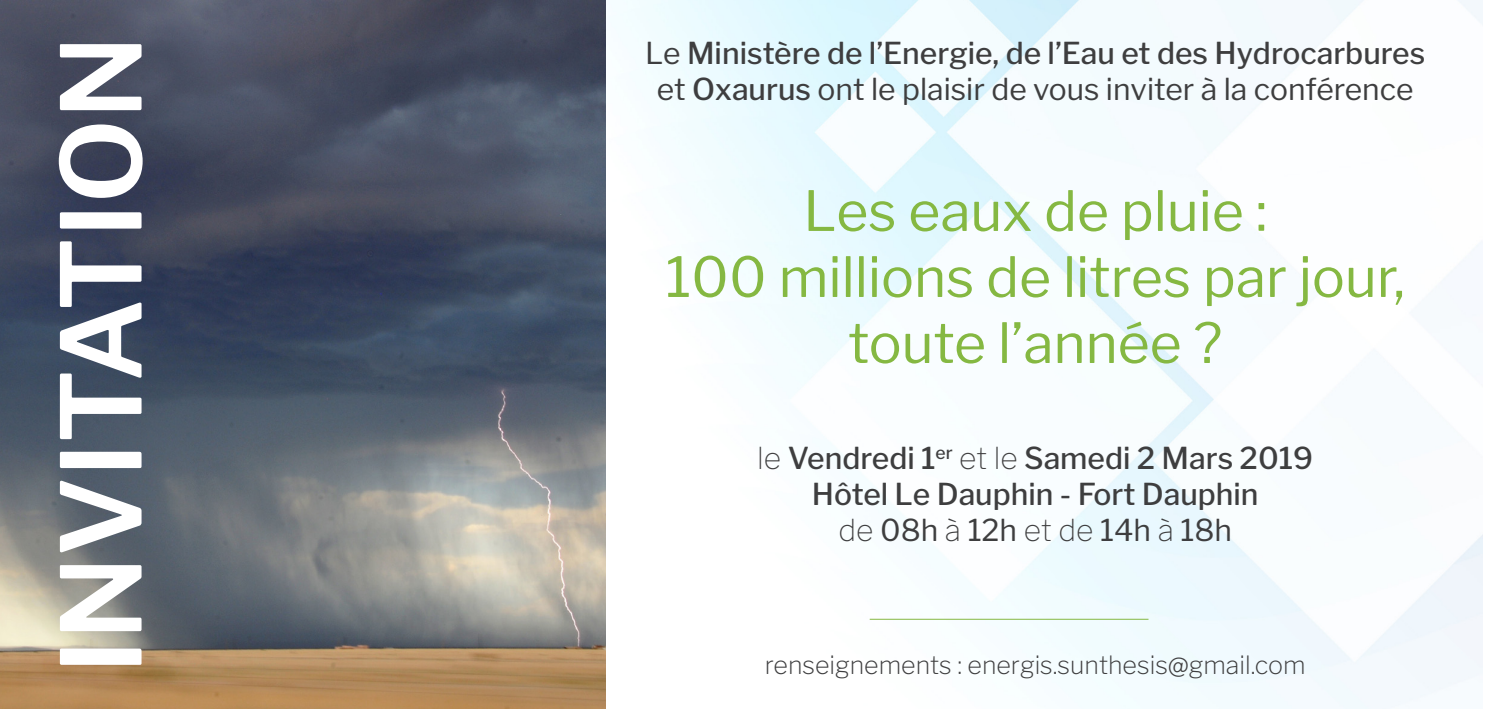
<style>
.page{position:relative;width:1489px;height:709px;background:#fff}
.page>*{position:absolute;margin:0;border:0;box-sizing:border-box;transform-origin:0 0}
.t1{font:600 110px "Libre Franklin";color:#fff}
.t2{font:55px/66px "Libre Franklin";color:#85b842;text-align:center}
.t3{font:500 30px/36px "Libre Franklin";color:#3e3e3f;text-align:center}
.t4{font:30px "Libre Franklin";color:#3e3e3f}
.t5{font:200 25px "Libre Franklin";color:#3e3e3f}
.s1{font-weight:400}
.s2{font-weight:500}
.s3{font-weight:100}
</style>
<div class="page">
<img style="left:605px;top:0;width:876px;height:709px">
<img style="left:0;top:0;width:605px;height:709px">
<hr style="left:869px;top:619px;width:279px;height:1px;background:#85b842">
<p class="t1" style="left:35px;top:673px;width:639px;rotate:-90deg">INVITATION</p>
<p class="t3" style="left:645px;top:35px;width:781px"><span class="s1">Le</span> Ministère de l’Energie, de l’Eau et des Hydrocarbures</p>
<p class="t4" style="left:656px;top:71px;width:758px">et <span class="s2">Oxaurus</span> ont le plaisir de vous inviter à la conférence</p>
<p class="t2" style="left:803px;top:178px;width:465px">Les eaux de pluie :</p>
<p class="t2" style="left:665px;top:244px;width:741px">100 millions de litres par jour, toute l’année ?</p>
<p class="t3" style="left:757px;top:440px;width:557px"><span class="s3">le</span> Vendredi 1<sup>er</sup> <span class="s3">et le</span> Samedi 2 Mars 2019<br>Hôtel Le Dauphin - Fort Dauphin<br><span class="s3">de</span> <span class="s1">08h</span> <span class="s3">à</span> <span class="s1">12h</span> <span class="s3">et de</span> <span class="s1">14h</span> <span class="s3">à</span> <span class="s1">18h</span></p>
<p class="t5" style="left:764px;top:649px;width:542px">renseignements : energis.sunthesis@gmail.com</p>
</div>
